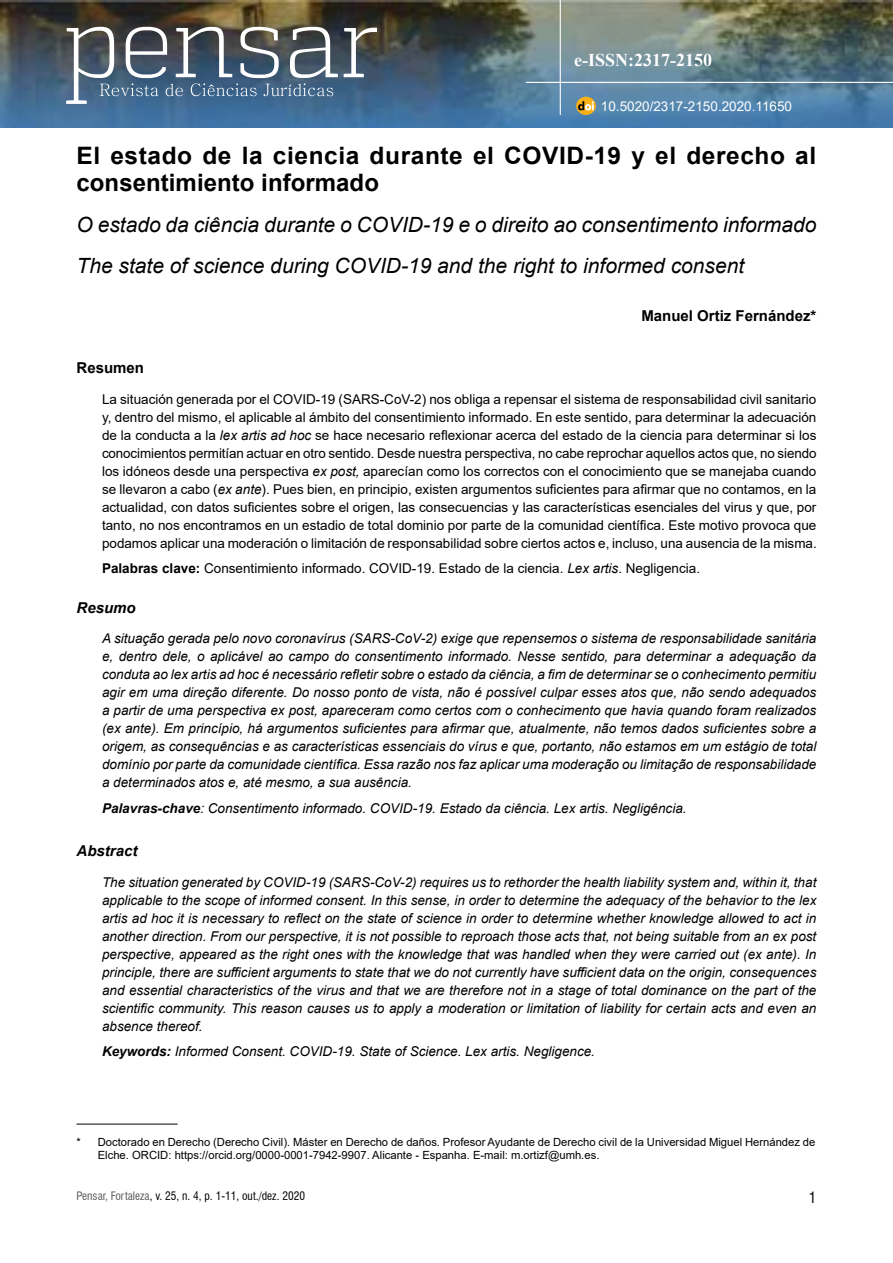
<style>
.page{position:relative;width:893px;height:1263px;background:#fff}
.page>*{position:absolute;margin:0;border:0;box-sizing:border-box;transform-origin:0 0}
.t1{font:700 24px/27px "Arial";letter-spacing:.025em;color:#000}
.t2{font:italic 21px/41px "Arial";color:#000}
.t3{font:700 18px "Times New Roman";color:#fff}
.t4{font:700 15px "Arial";color:#000}
.t5{font:italic 700 15px "Arial";color:#000}
.t6{font:condensed 15px "Swiss 721 BT";color:#000}
.t7{font:italic 13.5px/18px "Arial";color:#000;text-align:justify}
.t8{font:13.5px/18px "Arial";color:#000;text-align:justify}
.t9{font:13.5px "Arial";color:#fff}
.t10{font:condensed 11.4px "Swiss 721 BT";color:#000}
.t11{font:11.25px/13.5px "Arial";color:#000}
.s1{font-style:italic}
.s2{font-weight:700}
.s3{color:#58595b}
</style>
<div class="page">
<img style="left:0;top:0;width:893px;height:127px">
<hr style="left:560px;top:0;width:1px;height:115px;background:#fff">
<hr style="left:526px;top:82px;width:367px;height:1px;background:#fff">
<svg style="left:66px;top:27px;width:311px;height:77px;background:#627282"></svg>
<svg style="left:576px;top:97px;width:20px;height:18px"></svg>
<svg style="left:578px;top:101px;width:16px;height:9px"></svg>
<hr style="left:77px;top:1124px;width:101px;height:1px;background:#000">
<h3 class="t3" style="left:574px;top:47px;width:139px">e-ISSN:2317-2150</h3>
<p class="t9" style="left:601px;top:97px;width:193px">10.5020/2317-2150.2020.11650</p>
<h1 class="t1" style="left:77px;top:143px;width:741px">El estado de la ciencia durante el COVID-19 y el derecho al consentimiento informado</h1>
<h2 class="t2" style="left:77px;top:205px;width:741px">O estado da ciência durante o COVID-19 e o direito ao consentimento informado<br>The state of science during COVID-19 and the right to informed consent</h2>
<p class="t4" style="left:641px;top:305px;width:177px">Manuel Ortiz Fernández*</p>
<p class="t4" style="left:77px;top:357px;width:69px">Resumen</p>
<p class="t8" style="left:102px;top:390px;width:716px">La situación generada por el COVID-19 (SARS-CoV-2) nos obliga a repensar el sistema de responsabilidad civil sanitario y, dentro del mismo, el aplicable al ámbito del consentimiento informado. En este sentido, para determinar la adecuación de la conducta a la <span class="s1">lex artis ad hoc</span> se hace necesario reflexionar acerca del estado de la ciencia para determinar si los conocimientos permitían actuar en otro sentido. Desde nuestra perspectiva, no cabe reprochar aquellos actos que, no siendo los idóneos desde una perspectiva <span class="s1">ex post,</span> aparecían como los correctos con el conocimiento que se manejaba cuando se llevaron a cabo (<span class="s1">ex ante</span>). Pues bien, en principio, existen argumentos suficientes para afirmar que no contamos, en la actualidad, con datos suficientes sobre el origen, las consecuencias y las características esenciales del virus y que, por tanto, no nos encontramos en un estadio de total dominio por parte de la comunidad científica. Este motivo provoca que podamos aplicar una moderación o limitación de responsabilidad sobre ciertos actos e, incluso, una ausencia de la misma.</p>
<p class="t8" style="left:102px;top:559px;width:600px"><span class="s2">Palabras clave:</span> Consentimiento informado. COVID-19. Estado de la ciencia. <span class="s1">Lex artis</span>. Negligencia.</p>
<p class="t5" style="left:77px;top:597px;width:61px">Resumo</p>
<p class="t7" style="left:102px;top:630px;width:716px">A situação gerada pelo novo coronavírus (SARS-CoV-2) exige que repensemos o sistema de responsabilidade sanitária e, dentro dele, o aplicável ao campo do consentimento informado. Nesse sentido, para determinar a adequação da conduta ao lex artis ad hoc é necessário refletir sobre o estado da ciência, a fim de determinar se o conhecimento permitiu agir em uma direção diferente. Do nosso ponto de vista, não é possível culpar esses atos que, não sendo adequados a partir de uma perspectiva ex post, apareceram como certos com o conhecimento que havia quando foram realizados (ex ante). Em princípio, há argumentos suficientes para afirmar que, atualmente, não temos dados suficientes sobre a origem, as consequências e as características essenciais do vírus e que, portanto, não estamos em um estágio de total domínio por parte da comunidade científica. Essa razão nos faz aplicar uma moderação ou limitação de responsabilidade a determinados atos e, até mesmo, a sua ausência.</p>
<p class="t7" style="left:102px;top:799px;width:586px"><span class="s2">Palavras-chave</span>: Consentimento informado. COVID-19. Estado da ciência. Lex artis. Negligência.</p>
<p class="t5" style="left:77px;top:841px;width:62px">Abstract</p>
<p class="t7" style="left:102px;top:873px;width:716px">The situation generated by COVID-19 (SARS-CoV-2) requires us to rethorder the health liability system and, within it, that applicable to the scope of informed consent. In this sense, in order to determine the adequacy of the behavior to the lex artis ad hoc it is necessary to reflect on the state of science in order to determine whether knowledge allowed to act in another direction. From our perspective, it is not possible to reproach those acts that, not being suitable from an ex post perspective, appeared as the right ones with the knowledge that was handled when they were carried out (ex ante). In principle, there are sufficient arguments to state that we do not currently have sufficient data on the origin, consequences and essential characteristics of the virus and that we are therefore not in a stage of total dominance on the part of the scientific community. This reason causes us to apply a moderation or limitation of liability for certain acts and even an absence thereof.</p>
<p class="t7" style="left:102px;top:1043px;width:494px"><span class="s2">Keywords:</span> Informed Consent. COVID-19. State of Science. Lex artis. Negligence.</p>
<p class="t11" style="left:98px;top:1135px;width:719px;text-indent:-21px">* Doctorado en Derecho (Derecho Civil). Máster en Derecho de daños. Profesor Ayudante de Derecho civil de la Universidad Miguel Hernández de<br>Elche. ORCID: https://orcid.org/0000-0001-7942-9907. Alicante - Espanha. E-mail: m.ortizf@umh.es.</p>
<p class="t10" style="left:77px;top:1189px;width:230px"><span class="s3">Pensar, Fortaleza</span>, v. 25, n. 4, p. 1-11, out./dez. 2020</p>
<p class="t6" style="left:809px;top:1189px;width:9px">1</p>
</div>
